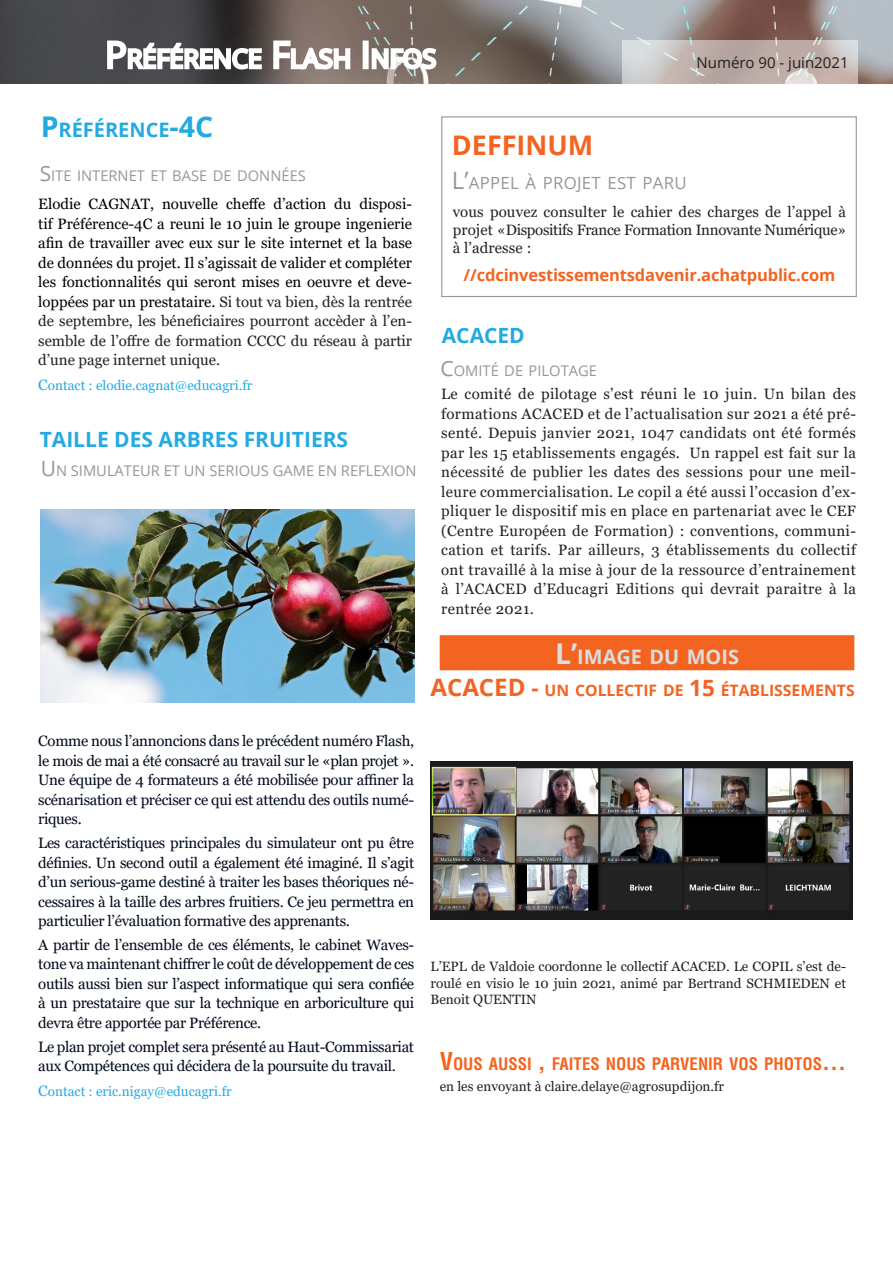
<style>
.page{position:relative;width:893px;height:1263px;background:#fff}
.page>*{position:absolute;margin:0;border:0;box-sizing:border-box;transform-origin:0 0}
.t1{font:700 27px "Open Sans";color:#f36421}
.t2{font:25.2px "Open Sans";color:#fff}
.Interview-nom{font:700 24px "Open Sans";color:#f36421}
.Titre_Rubriques{font:700 21px "Open Sans";color:#24aae1}
.t3{font:700 19.95px "Open Sans";color:#dcdddf}
.Titre_Rubriques-2{font:700 19.95px "Open Sans";color:#24aae1}
.t4{font:700 condensed 16.8px "Helvetica LT Std";color:#f36421}
.Titre_Sous-rubriques{font:16.8px "Open Sans";letter-spacing:.015em;color:#95979a}
.Texte_contenus{font:700 16.5px "Open Sans";letter-spacing:-.01em;color:#f36421}
.Interview-nom-2{font:700 15.75px "Open Sans";color:#f36421}
.Titre_Sous-rubriques-2{font:15px/19.5px "Georgia";letter-spacing:-.02em;color:#000a1c;text-align:justify}
.Texte_contenus-2{font:15px/19.5px "Georgia";letter-spacing:.015em;color:#231f20;text-align:justify}
.Titre_Sous-rubriques-3{font:15px/19.5px "Georgia";color:#000;text-align:justify}
.t5{font:15px "Open Sans";color:#231f20}
.Titre_Sous-rubriques-4{font:14.7px "Open Sans";color:#95979a}
.t6{font:13.5px/16.5px "Georgia";color:#231f20;text-align:justify}
.Titre_Sous-rubriques-5{font:13.5px "Georgia";color:#24aae1}
.s1{font-size:36px}
.s2{font-size:28.5px}
.s3{font-size:21px}
.s4{font-size:24px}
.s5{color:#231f20}
.s6{font-size:15px}
.s7{font-size:22.5px}
</style>
<div class="page">
<img style="left:0;top:0;width:893px;height:83px">
<svg style="left:622px;top:40px;width:235px;height:43px;background:#c4b9b5"></svg>
<img style="left:431px;top:762px;width:422px;height:158px">
<div style="left:440px;top:636px;width:414px;height:33px;background:#f36421"></div>
<div style="left:440px;top:635px;width:414px;height:35px;border:2px solid #f36421"></div>
<img style="left:41px;top:510px;width:373px;height:192px">
<div style="left:441px;top:116px;width:416px;height:181px;border:1px solid #95979a"></div>
<h2 class="t2" style="left:105px;top:41px;width:333px"><span class="s1">P</span>RÉFÉRENCE <span class="s1">F</span>LASH <span class="s1">I</span>NFOS</h2>
<p class="Titre_Rubriques-2" style="left:41px;top:116px;width:171px"><span class="s2">P</span>RÉFÉRENCE<span class="s2">-4C</span></p>
<p class="Titre_Sous-rubriques-4" style="left:40px;top:166px;width:268px"><span class="s3">S</span>ITE INTERNET ET BASE DE DONNÉES</p>
<p class="t5" style="left:696px;top:52px;width:154px">Numéro 90 - juin2021</p>
<p class="t1" style="left:452px;top:126px;width:19px">DEFFINUM</p>
<p class="Titre_Sous-rubriques" style="left:452px;top:172px;width:236px"><span class="s4">L’</span>APPEL À PROJET EST PARU</p>
<p class="Titre_Sous-rubriques-3" style="left:38px;top:195px;width:375px">Elodie CAGNAT, nouvelle cheffe d’action du disposi&shy;tif Préférence-4C a reuni le 10 juin le groupe ingenierie afin de travailler avec eux sur le site internet et la base de données du projet. Il s’agissait de valider et compléter les fonctionnalités qui seront mises en oeuvre et deve&shy;loppées par un prestataire. <span class="s5">Si tout va bien, dès la rentrée de septembre, les béneficiaires pourront accèder à l’en&shy;semble de l’offre de formation CCCC du réseau à partir d’une page internet unique.</span></p>
<p class="Titre_Sous-rubriques-5" style="left:38px;top:378px;width:216px"><span class="s6">C</span>ontact : elodie.cagnat@educagri.fr</p>
<p class="Titre_Rubriques" style="left:40px;top:424px;width:310px">TAILLE DES ARBRES FRUITIERS</p>
<p class="Titre_Sous-rubriques-4" style="left:41px;top:461px;width:377px"><span class="s3">U</span> N SIMULATEUR ET UN SERIOUS GAME EN REFLEXION</p>
<p class="Texte_contenus-2" style="left:453px;top:203px;width:395px;line-height:18px">vous pouvez consulter le cahier des charges de l’appel à projet «Dispositifs France Formation Innovante Numérique» à l’adresse :</p>
<p class="Texte_contenus" style="left:463px;top:263px;width:373px">//cdcinvestissementsdavenir.achatpublic.com</p>
<p class="Titre_Rubriques" style="left:442px;top:321px;width:85px">ACACED</p>
<p class="Titre_Sous-rubriques-4" style="left:440px;top:360px;width:158px"><span class="s3">C</span>OMITÉ DE PILOTAGE</p>
<p class="Texte_contenus-2" style="left:441px;top:385px;width:416px">Le comité de pilotage s’est réuni le 10 juin. Un bilan des formations ACACED et de l’actualisation sur 2021 a été pré&shy;senté. Depuis janvier 2021, 1047 candidats ont été formés par les 15 etablissements engagés. Un rappel est fait sur la nécessité de publier les dates des sessions pour une meil&shy;leure commercialisation. Le copil a été aussi l’occasion d’ex&shy;pliquer le dispositif mis en place en partenariat avec le CEF (Centre Européen de Formation) : conventions, communi&shy;cation et tarifs. Par ailleurs, 3 établissements du collectif ont travaillé à la mise à jour de la ressource d’entrainement à l’ACACED d’Educagri Editions qui devrait paraitre à la rentrée 2021.</p>
<p class="t3" style="left:555px;top:642px;width:186px"><span class="s2">L’</span>IMAGE DU MOIS</p>
<p class="Interview-nom" style="left:431px;top:670px;width:64px">ACACED</p>
<p class="Interview-nom-2" style="left:532px;top:679px;width:325px"><span class="s7">-</span> UN COLLECTIF DE <span class="s7">15</span> ÉTABLISSEMENTS</p>
<p class="Titre_Sous-rubriques-2" style="left:38px;top:732px;width:377px">Comme nous l’annoncions dans le précédent numéro Flash, le mois de mai a été consacré au travail sur le «plan projet ».<br>Une équipe de 4 formateurs a été mobilisée pour affiner la scénarisation et préciser ce qui est attendu des outils numé&shy;riques.</p>
<p class="Titre_Sous-rubriques-2" style="left:38px;top:833px;width:377px">Les caractéristiques principales du simulateur ont pu être définies. Un second outil a également été imaginé. Il s’agit d’un serious-game destiné à traiter les bases théoriques né&shy;cessaires à la taille des arbres fruitiers. Ce jeu permettra en particulier l’évaluation formative des apprenants.</p>
<p class="Titre_Sous-rubriques-2" style="left:38px;top:935px;width:377px">A partir de l’ensemble de ces éléments, le cabinet Waves&shy;tone va maintenant chiffrer le coût de développement de ces outils aussi bien sur l’aspect informatique qui sera confiée à un prestataire que sur la technique en arboriculture qui devra être apportée par Préférence.</p>
<p class="Titre_Sous-rubriques-2" style="left:38px;top:1037px;width:377px">Le plan projet complet sera présenté au Haut-Commissariat aux Compétences qui décidera de la poursuite du travail.</p>
<p class="Titre_Sous-rubriques-5" style="left:38px;top:1083px;width:195px"><span class="s6">C</span>ontact : eric.nigay@educagri.fr</p>
<p class="t6" style="left:431px;top:959px;width:417px">L’EPL de Valdoie coordonne le collectif ACACED. Le COPIL s’est de&shy;roulé en visio le 10 juin 2021, animé par Bertrand SCHMIEDEN et Benoit QUENTIN</p>
<p class="t4" style="left:440px;top:1053px;width:408px"><span class="s4">V</span>OUS AUSSI <span class="s4">,</span> FAITES NOUS PARVENIR VOS PHOTOS<span class="s4">...</span></p>
<p class="t6" style="left:440px;top:1078px;width:286px">en les envoyant à claire.delaye@agrosupdijon.fr</p>
</div>
